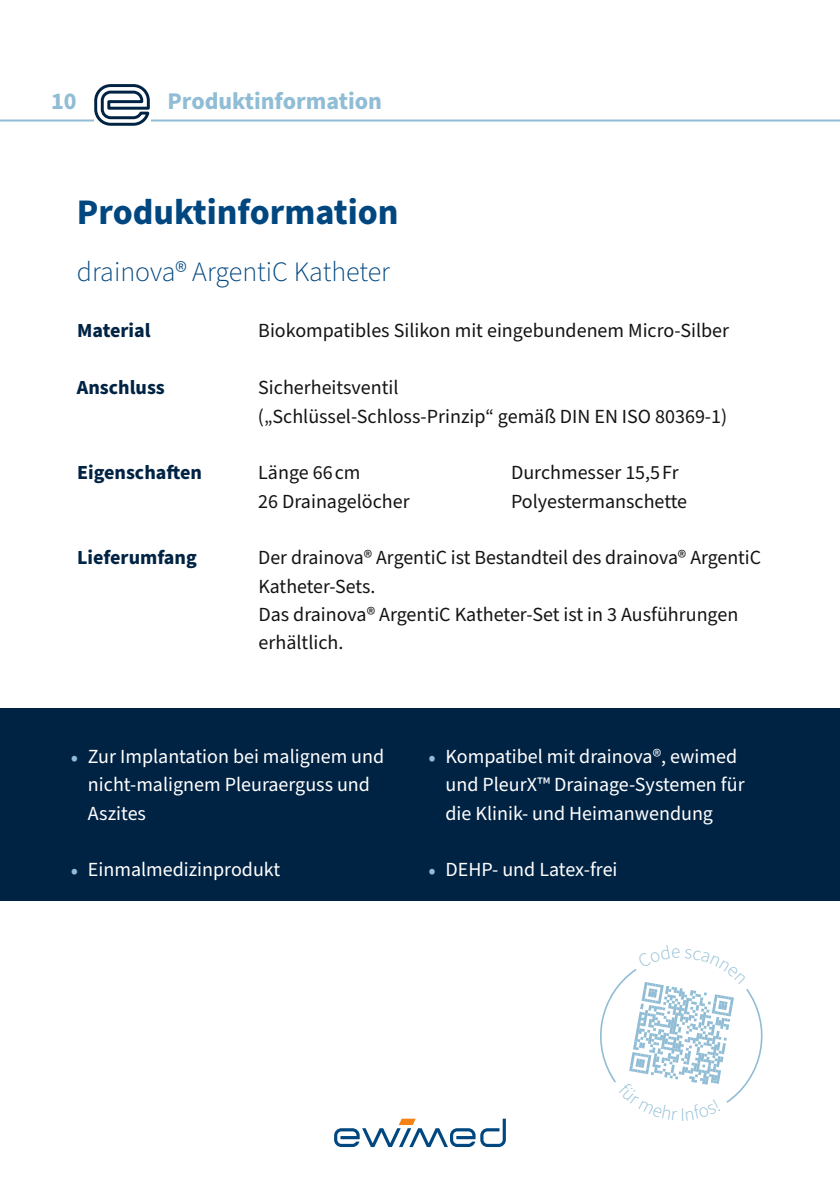
<style>
.page{position:relative;width:840px;height:1191px;background:#fff}
.page>*{position:absolute;margin:0;border:0;box-sizing:border-box;transform-origin:0 0}
.t1{font:700 36px "Source Sans Pro";color:#004780}
.t2{font:300 28px "Source Sans Pro";color:#004780}
.t3{font:700 24px "Source Sans Pro";color:#90bdd5}
.t4{font:20px/28.4px "Source Sans Pro";color:#131413}
.t5{font:20px/28.4px "Source Sans Pro";color:#fff}
.t6{font:700 20px "Source Sans Pro";color:#002344}
.s1{font-size:24px;color:#90bdd5}
</style>
<div class="page">
<svg style="left:334px;top:1118px;width:171px;height:29px"></svg>
<hr style="left:0;top:119px;width:839px;height:2px;background:#90bdd5">
<svg style="left:94px;top:84px;width:56px;height:42px"></svg>
<div style="left:0;top:708px;width:839px;height:192px;background:#002344"></div>
<svg style="left:600px;top:969px;width:163px;height:134px"></svg>
<p class="t3" style="left:51px;top:85px;width:27px">10</p>
<p class="t3" style="left:167px;top:85px;width:216px">Produktinformation</p>
<h1 class="t1" style="left:77px;top:188px;width:323px">Produktinformation</h1>
<h2 class="t2" style="left:77px;top:253px;width:314px">drainova® ArgentiC Katheter</h2>
<p class="t6" style="left:77px;top:317px;width:75px">Material</p>
<p class="t4" style="left:258px;top:317px;width:472px">Biokompatibles Silikon mit eingebundenem Micro-Silber</p>
<p class="t6" style="left:77px;top:374px;width:89px">Anschluss</p>
<p class="t4" style="left:258px;top:374px;width:470px">Sicherheitsventil<br>(„Schlüssel-Schloss-Prinzip“ gemäß DIN EN ISO 80369-1)</p>
<p class="t6" style="left:77px;top:459px;width:126px">Eigenschaften</p>
<p class="t4" style="left:258px;top:459px;width:104px">Länge 66 cm</p>
<p class="t4" style="left:511px;top:459px;width:169px">Durchmesser 15,5 Fr</p>
<p class="t4" style="left:258px;top:487px;width:153px">26 Drainagelöcher</p>
<p class="t4" style="left:511px;top:487px;width:177px">Polyestermanschette</p>
<p class="t6" style="left:77px;top:544px;width:121px">Lieferumfang</p>
<p class="t4" style="left:258px;top:544px;width:504px">Der drainova® ArgentiC ist Bestandteil des drainova® ArgentiC Katheter-Sets.<br>Das drainova® ArgentiC Katheter-Set ist in 3 Ausführungen erhältlich.</p>
<p class="t5" style="left:88px;top:742px;width:297px;text-indent:-17px"><span class="s1">•</span> Zur Implantation bei malignem und nicht-malignem Pleuraerguss und<br>Aszites</p>
<p class="t5" style="left:71px;top:856px;width:211px"><span class="s1">•</span> Einmalmedizinprodukt</p>
<p class="t5" style="left:445px;top:742px;width:300px;text-indent:-17px"><span class="s1">•</span> Kompatibel mit drainova®, ewimed und PleurX™ Drainage-Systemen für die Klinik- und Heimanwendung</p>
<p class="t5" style="left:428px;top:856px;width:190px"><span class="s1">•</span> DEHP- und Latex-frei</p>
</div>
